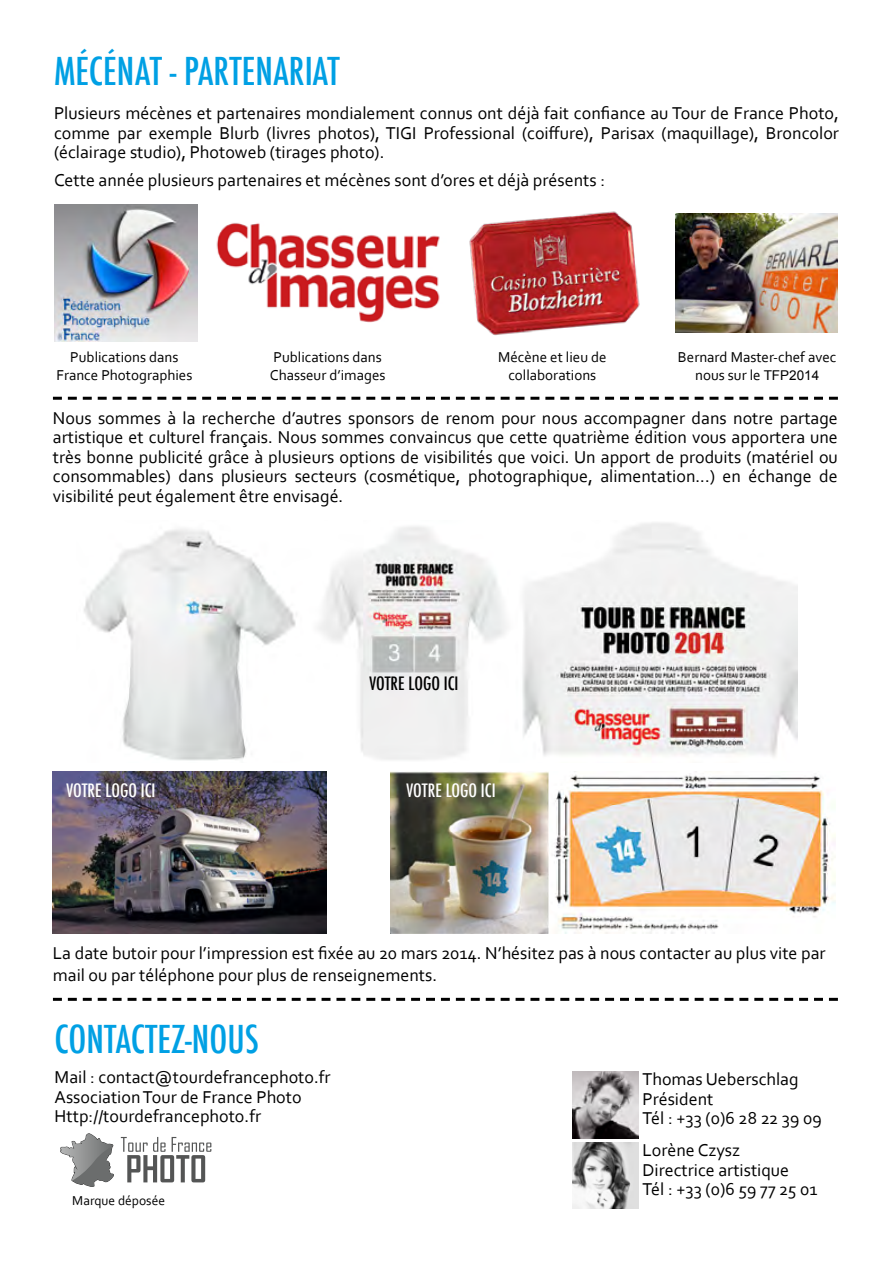
<style>
.page{position:relative;width:893px;height:1263px;background:#fff}
.page>*{position:absolute;margin:0;border:0;box-sizing:border-box;transform-origin:0 0}
.t1{font:500 condensed 37.5px "Futura";color:#00a0e4}
.t2{font:18px/19.5px "Corbel";color:#000}
.t3{font:500 condensed 18px "Futura";color:#fff}
.t4{font:500 condensed 18px "Futura";color:#000}
.t5{font:15px/18px "Corbel";color:#000;text-align:center}
.t6{font:13.5px "Corbel";color:#000}
.s1{font-family:"Arial";font-size:13.5px}
</style>
<div class="page">
<img style="left:84px;top:523px;width:713px;height:238px">
<img style="left:53px;top:772px;width:274px;height:161px">
<img style="left:390px;top:772px;width:159px;height:161px">
<img style="left:552px;top:774px;width:283px;height:159px">
<img style="left:676px;top:214px;width:162px;height:119px">
<img style="left:216px;top:222px;width:224px;height:101px">
<img style="left:54px;top:205px;width:143px;height:137px">
<img style="left:469px;top:211px;width:171px;height:125px">
<svg style="left:121px;top:1137px;width:90px;height:45px"></svg>
<svg style="left:60px;top:1133px;width:54px;height:54px"></svg>
<img style="left:572px;top:1072px;width:66px;height:66px">
<img style="left:572px;top:1143px;width:66px;height:66px">
<svg style="left:53px;top:998px;width:785px;height:3px"></svg>
<svg style="left:53px;top:397px;width:785px;height:3px"></svg>
<h1 class="t1" style="left:54px;top:47px;width:287px">MÉCÉNAT - PARTENARIAT</h1>
<p class="t2" style="left:54px;top:103px;width:786px;text-align:justify">Plusieurs mécènes et partenaires mondialement connus ont déjà fait confiance au Tour de France Photo, comme par exemple Blurb (livres photos), TIGI Professional (coiffure), Parisax (maquillage), Broncolor (éclairage studio), Photoweb (tirages photo).</p>
<p class="t2" style="left:54px;top:170px;width:553px">Cette année plusieurs partenaires et mécènes sont d’ores et déjà présents :</p>
<p class="t5" style="left:56px;top:347px;width:137px">Publications dans<br>France Photographies</p>
<p class="t5" style="left:270px;top:347px;width:117px;text-align:left">Publications dans<br>Chasseur d’images</p>
<p class="t5" style="left:498px;top:347px;width:110px">Mécène et lieu de collaborations</p>
<p class="t5" style="left:678px;top:347px;width:160px">Bernard Master-chef avec nous sur le <span class="s1">TFP2014</span></p>
<p class="t2" style="left:53px;top:408px;width:786px;text-align:justify">Nous sommes à la recherche d’autres sponsors de renom pour nous accompagner dans notre partage artistique et culturel français. Nous sommes convaincus que cette quatrième édition vous apportera une très bonne publicité grâce à plusieurs options de visibilités que voici. Un apport de produits (matériel ou consommables) dans plusieurs secteurs (cosmétique, photographique, alimentation...) en échange de visibilité peut également être envisagé.</p>
<p class="t4" style="left:369px;top:672px;width:91px">VOTRE LOGO ICI</p>
<p class="t3" style="left:66px;top:779px;width:91px">VOTRE LOGO ICI</p>
<p class="t3" style="left:407px;top:779px;width:91px">VOTRE LOGO ICI</p>
<p class="t2" style="left:53px;top:942px;width:774px;line-height:21.6px">La date butoir pour l’impression est fixée au 20 mars 2014. N’hésitez pas à nous contacter au plus vite par mail ou par téléphone pour plus de renseignements.</p>
<h1 class="t1" style="left:55px;top:1015px;width:206px">CONTACTEZ-NOUS</h1>
<p class="t2" style="left:55px;top:1067px;width:278px">Mail : contact@tourdefrancephoto.fr<br>Association Tour de France Photo<br>Http://tourdefrancephoto.fr</p>
<p class="t2" style="left:642px;top:1069px;width:181px">Thomas Ueberschlag<br>Président<br>Tél : +33 (0)6 28 22 39 09</p>
<p class="t2" style="left:642px;top:1140px;width:177px">Lorène Czysz<br>Directrice artistique<br>Tél : +33 (0)6 59 77 25 01</p>
<p class="t6" style="left:72px;top:1192px;width:94px">Marque déposée</p>
</div>
